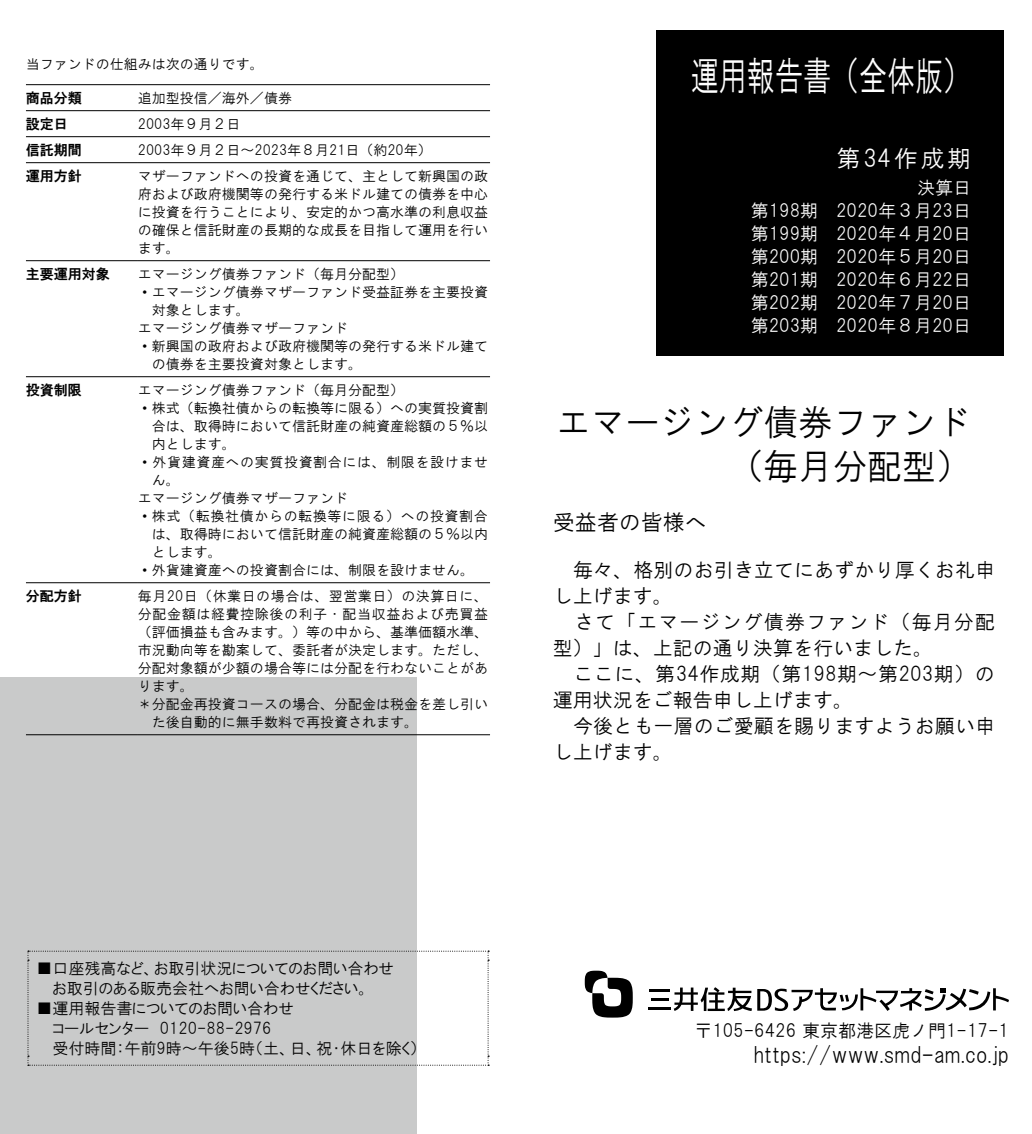
<style>
.page{position:relative;width:1032px;height:1134px;background:#fff}
.page>*{position:absolute;margin:0;border:0;box-sizing:border-box;transform-origin:0 0}
.t1{font:40px "HGS Gothic M";color:#fff;scale:.7 1}
.t2{font:36px/44px "HGS Gothic M";color:#000;text-align:right;scale:.96 1}
.t3{font:24px "HGS Gothic M";letter-spacing:.11em;color:#fff}
.t4{font:22px "HGS Gothic M";color:#000}
.t5{font:20px/26px "HGS Gothic M";letter-spacing:.005em;color:#000}
.t6{font:18px/23px "HGS Gothic M";color:#fff;text-align:justify}
.t7{font:18px "HGS Gothic M";color:#000}
.t8{font:16px/20px "HGP Gothic M";color:#000;text-align:center}
.t9{font:14px/18px "HGS Gothic M";color:#000;text-align:justify}
.t10{font:14px "HGS Gothic M";letter-spacing:.045em;color:#000}
.t11{font:14px "HGS Gothic E";color:#000}
.t12{font:14px "HGS Gothic M";letter-spacing:.035em;color:#000}
.s1{font-family:"HGS Soei Kakugothic UB"}
</style>
<div class="page">
<div style="left:656px;top:30px;width:347px;height:325px;background:#000"></div>
<div style="left:0;top:678px;width:416px;height:456px;background:#c9caca"></div>
<svg style="left:585px;top:971px;width:48px;height:46px"></svg>
<hr style="left:649px;top:989px;width:21px;height:3px;background:#000">
<hr style="left:648px;top:1007px;width:23px;height:3px;background:#000">
<hr style="left:650px;top:998px;width:18px;height:3px;background:#000">
<svg style="left:674px;top:987px;width:335px;height:24px"></svg>
<svg style="left:28px;top:951px;width:461px;height:115px"></svg>
<hr style="left:26px;top:84px;width:112px;height:1px;background:#000">
<hr style="left:138px;top:84px;width:352px;height:1px;background:#000">
<hr style="left:26px;top:110px;width:112px;height:1px;background:#000">
<hr style="left:138px;top:110px;width:352px;height:1px;background:#000">
<hr style="left:26px;top:136px;width:112px;height:1px;background:#000">
<hr style="left:138px;top:136px;width:352px;height:1px;background:#000">
<hr style="left:26px;top:162px;width:112px;height:1px;background:#000">
<hr style="left:138px;top:162px;width:352px;height:1px;background:#000">
<hr style="left:26px;top:260px;width:112px;height:1px;background:#000">
<hr style="left:138px;top:260px;width:352px;height:1px;background:#000">
<hr style="left:26px;top:376px;width:112px;height:1px;background:#000">
<hr style="left:138px;top:376px;width:352px;height:1px;background:#000">
<hr style="left:26px;top:582px;width:112px;height:1px;background:#000">
<hr style="left:138px;top:582px;width:352px;height:1px;background:#000">
<hr style="left:26px;top:734px;width:112px;height:1px;background:#000">
<hr style="left:138px;top:734px;width:352px;height:1px;background:#000">
<p class="t9" style="left:26px;top:55px;width:239px">当ファンドの仕組みは次の通りです。</p>
<p class="t11" style="left:26px;top:91px;width:57px">商品分類</p>
<p class="t9" style="left:138px;top:89px;width:155px">追加型投信／海外／債券</p>
<p class="t11" style="left:26px;top:117px;width:44px">設定日</p>
<p class="t9" style="left:138px;top:115px;width:104px">2003年９月２日</p>
<p class="t11" style="left:26px;top:143px;width:57px">信託期間</p>
<p class="t9" style="left:138px;top:141px;width:295px">2003年９月２日～2023年８月21日（約20年）</p>
<p class="t11" style="left:26px;top:169px;width:57px">運用方針</p>
<p class="t9" style="left:138px;top:167px;width:351px">マザーファンドへの投資を通じて、主として新興国の政府および政府機関等の発行する米ドル建ての債券を中心に投資を行うことにより、安定的かつ高水準の利息収益の確保と信託財産の長期的な成長を目指して運用を行います。</p>
<p class="t11" style="left:26px;top:267px;width:85px">主要運用対象</p>
<p class="t9" style="left:138px;top:265px;width:267px">エマージング債券ファンド（毎月分配型）</p>
<p class="t9" style="left:138px;top:283px;width:351px"><span class="s1">・</span>エマージング債券マザーファンド受益証券を主要投資</p>
<p class="t9" style="left:152px;top:301px;width:99px">対象とします。</p>
<p class="t9" style="left:138px;top:319px;width:211px">エマージング債券マザーファンド</p>
<p class="t9" style="left:138px;top:337px;width:351px"><span class="s1">・</span>新興国の政府および政府機関等の発行する米ドル建て</p>
<p class="t9" style="left:152px;top:355px;width:211px">の債券を主要投資対象とします。</p>
<p class="t11" style="left:26px;top:383px;width:57px">投資制限</p>
<p class="t9" style="left:138px;top:381px;width:267px">エマージング債券ファンド（毎月分配型）</p>
<p class="t9" style="left:138px;top:399px;width:351px"><span class="s1">・</span>株式（転換社債からの転換等に限る）への実質投資割</p>
<p class="t9" style="left:152px;top:417px;width:337px">合は、取得時において信託財産の純資産総額の５％以</p>
<p class="t9" style="left:152px;top:435px;width:85px">内とします。</p>
<p class="t10" style="left:138px;top:455px;width:351px"><span class="s1">・</span>外貨建資産への実質投資割合には、制限を設けませ</p>
<p class="t9" style="left:152px;top:471px;width:29px">ん。</p>
<p class="t9" style="left:138px;top:489px;width:211px">エマージング債券マザーファンド</p>
<p class="t10" style="left:138px;top:509px;width:351px"><span class="s1">・</span>株式（転換社債からの転換等に限る）への投資割合</p>
<p class="t9" style="left:152px;top:525px;width:337px">は、取得時において信託財産の純資産総額の５％以内</p>
<p class="t9" style="left:152px;top:543px;width:71px">とします。</p>
<p class="t9" style="left:138px;top:561px;width:337px"><span class="s1">・</span>外貨建資産への投資割合には、制限を設けません。</p>
<p class="t11" style="left:26px;top:589px;width:57px">分配方針</p>
<p class="t12" style="left:138px;top:589px;width:351px">毎月20日（休業日の場合は、翌営業日）の決算日に、</p>
<p class="t10" style="left:138px;top:607px;width:351px">分配金額は経費控除後の利子・配当収益および売買益</p>
<p class="t9" style="left:138px;top:623px;width:351px">（評価損益も含みます。）等の中から、基準価額水準、</p>
<p class="t9" style="left:138px;top:641px;width:351px">市況動向等を勘案して、委託者が決定します。ただし、</p>
<p class="t9" style="left:138px;top:659px;width:351px">分配対象額が少額の場合等には分配を行わないことがあ</p>
<p class="t9" style="left:138px;top:677px;width:57px">ります。</p>
<p class="t9" style="left:138px;top:695px;width:351px">＊分配金再投資コースの場合、分配金は税金を差し引い</p>
<p class="t9" style="left:152px;top:713px;width:267px">た後自動的に無手数料で再投資されます。</p>
<h1 class="t1" style="left:691px;top:56px;width:402px">運用報告書（全体版）</h1>
<h3 class="t3" style="left:836px;top:146px;width:136px">第34作成期</h3>
<p class="t6" style="left:751px;top:176px;width:222px;text-indent:166px">決算日第198期　2020年３月23日第199期　2020年４月20日第200期　2020年５月20日第201期　2020年６月22日第202期　2020年７月20日第203期　2020年８月20日</p>
<h2 class="t2" style="left:556px;top:400px;width:434px">エマージング債券ファンド（毎月分配型）</h2>
<h3 class="t4" style="left:553px;top:511px;width:155px">受益者の皆様へ</h3>
<h3 class="t5" style="left:553px;top:557px;width:444px">　毎々、格別のお引き立てにあずかり厚くお礼申し上げます。<br>　さて「エマージング債券ファンド（毎月分配型）」は、上記の通り決算を行いました。<br>　ここに、第34作成期（第198期～第203期）の運用状況をご報告申し上げます。<br>　今後とも一層のご愛顧を賜りますようお願い申し上げます。</h3>
<p class="t8" style="left:37px;top:958px;width:359px">■口座残高など、お取引状況についてのお問い合わせお取引のある販売会社へお問い合わせください。</p>
<p class="t8" style="left:53px;top:998px;width:367px;text-align:left;text-indent:-16px">■運用報告書についてのお問い合わせ<br>コールセンター　0120-88-2976<br>受付時間：午前9時～午後5時（土、日、祝・休日を除く）</p>
<p class="t7" style="left:694px;top:1021px;width:316px">〒105-6426 東京都港区虎ノ門1-17-1</p>
<h3 class="t4" style="left:754px;top:1043px;width:257px">https://www.smd-am.co.jp</h3>
</div>
